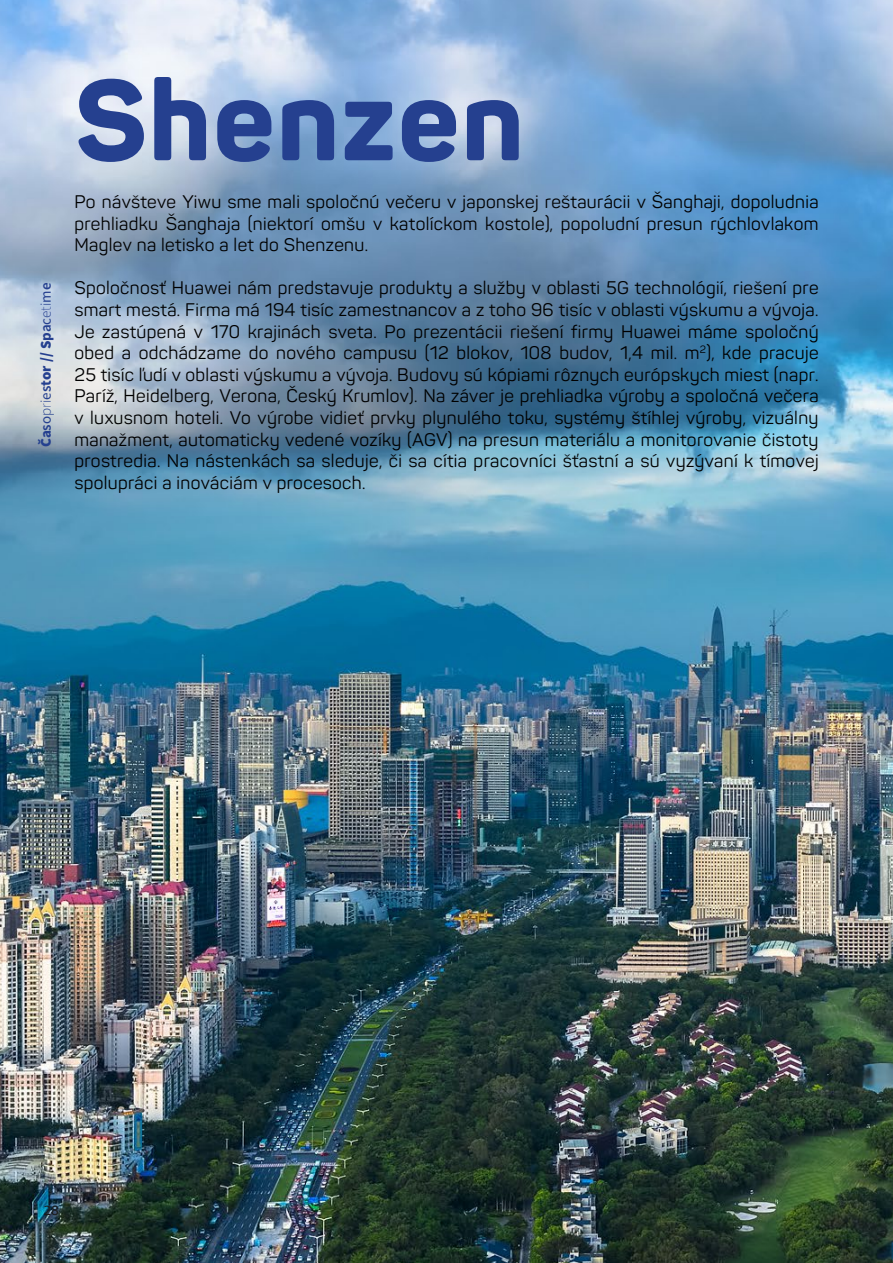
<style>
.page{position:relative;width:893px;height:1263px;background:#fff}
.page>*{position:absolute;margin:0;border:0;box-sizing:border-box;transform-origin:0 0}
.t1{font:800 112.5px "Panton";letter-spacing:.02em;color:#25408f}
.t2{font:18px/21.6px "Panton";letter-spacing:.02em;color:#000;text-align:justify}
.t3{font:900 15px "Source Sans Pro";color:#25408f}
.t4{font:14.25px "Myriad Pro";color:#1b1b1b;scale:1.05 1}
.s1{font-weight:700}
.s2{font-weight:600}
.s3{font-weight:400}
.s4{font-weight:300}
.s5{font-weight:200}
</style>
<div class="page">
<img style="left:0;top:0;width:893px;height:1263px">
<p class="t3" style="left:36px;top:447px;width:166px;rotate:-90deg">Č<span class="s1">a</span><span class="s2">s</span><span class="s3">o</span><span class="s4">p</span><span class="s5">r</span><span class="s4">i</span><span class="s3">e</span><span class="s2">s</span><span class="s1">t</span>or // S<span class="s1">p</span><span class="s2">a</span><span class="s3">c</span><span class="s4">e</span><span class="s5">t</span><span class="s4">i</span><span class="s3">m</span><span class="s2">e</span></p>
<h1 class="t1" style="left:74px;top:50px;width:451px">Shenzen</h1>
<p class="t2" style="left:74px;top:191px;width:746px">Po návšteve Yiwu sme mali spoločnú večeru v japonskej reštaurácii v Šanghaji, dopoludnia prehliadku Šanghaja (niektorí omšu v katolíckom kostole), popoludní presun rýchlovlakom Maglev na letisko a let do Shenzenu.</p>
<p class="t2" style="left:74px;top:277px;width:746px">Spoločnosť Huawei nám predstavuje produkty a služby v oblasti 5G technológií, riešení pre smart mestá. Firma má 194 tisíc zamestnancov a z toho 96 tisíc v oblasti výskumu a vývoja.<br>Je zastúpená v 170 krajinách sveta. Po prezentácii riešení firmy Huawei máme spoločný obed a odchádzame do nového campusu (12 blokov, 108 budov, 1,4 mil. m<sup>2</sup>), kde pracuje 25 tisíc ľudí v oblasti výskumu a vývoja. Budovy sú kópiami rôznych európskych miest (napr.<br>Paríž, Heidelberg, Verona, Český Krumlov). Na záver je prehliadka výroby a spoločná večera v luxusnom hoteli. Vo výrobe vidieť prvky plynulého toku, systémy štíhlej výroby, vizuálny manažment, automaticky vedené vozíky (AGV) na presun materiálu a monitorovanie čistoty prostredia. Na nástenkách sa sleduje, či sa cítia pracovníci šťastní a sú vyzývaní k tímovej spolupráci a inováciám v procesoch.</p>
<p class="t4" style="left:43px;top:1201px;width:16px">28</p>
</div>
